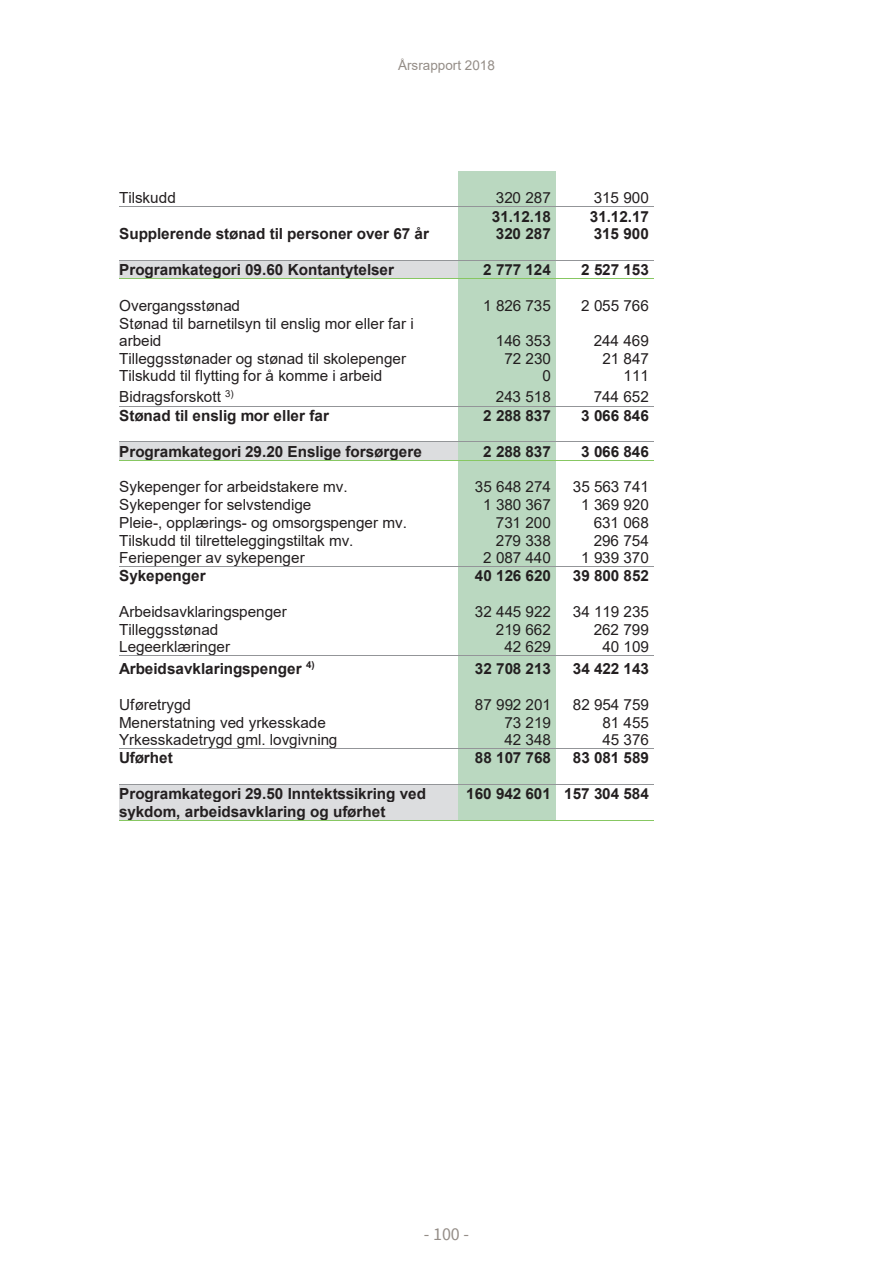
<style>
.page{position:relative;width:893px;height:1263px;background:#fff}
.page>*{position:absolute;margin:0;border:0;box-sizing:border-box;transform-origin:0 0}
.t1{font:18px "Source Sans Pro";color:#948d87}
.t2{font:15.3px/17.5px "Arial";color:#231f20}
.t3{font:700 15.3px/17.5px "Arial";color:#231f20}
.t4{font:13.5px "Arial";color:#948d87}
</style>
<div class="page">
<div style="left:457px;top:171px;width:98px;height:18px;background:#bad8c0"></div>
<div style="left:457px;top:189px;width:98px;height:17px;background:#bad8c0"></div>
<div style="left:457px;top:207px;width:98px;height:18px;background:#bad8c0"></div>
<hr style="left:119px;top:206px;width:338px;height:1px;background:#939598">
<hr style="left:458px;top:206px;width:97px;height:1px;background:#939598">
<hr style="left:556px;top:206px;width:97px;height:1px;background:#939598">
<div style="left:457px;top:225px;width:98px;height:18px;background:#bad8c0"></div>
<div style="left:457px;top:243px;width:98px;height:17px;background:#bad8c0"></div>
<div style="left:119px;top:261px;width:334px;height:17px;background:#dcdddf"></div>
<div style="left:457px;top:261px;width:98px;height:17px;background:#bad8c0"></div>
<hr style="left:119px;top:260px;width:338px;height:1px;background:#939598">
<hr style="left:458px;top:260px;width:97px;height:1px;background:#939598">
<hr style="left:556px;top:260px;width:97px;height:1px;background:#939598">
<div style="left:457px;top:279px;width:98px;height:18px;background:#bad8c0"></div>
<hr style="left:119px;top:278px;width:338px;height:1px;background:#87c762">
<hr style="left:458px;top:278px;width:97px;height:1px;background:#87c762">
<hr style="left:556px;top:278px;width:97px;height:1px;background:#87c762">
<div style="left:457px;top:297px;width:98px;height:17px;background:#bad8c0"></div>
<div style="left:457px;top:314px;width:98px;height:36px;background:#bad8c0"></div>
<div style="left:457px;top:350px;width:98px;height:17px;background:#bad8c0"></div>
<div style="left:457px;top:367px;width:98px;height:18px;background:#bad8c0"></div>
<div style="left:457px;top:385px;width:98px;height:21px;background:#bad8c0"></div>
<div style="left:457px;top:406px;width:98px;height:18px;background:#bad8c0"></div>
<hr style="left:119px;top:406px;width:338px;height:1px;background:#939598">
<hr style="left:458px;top:406px;width:97px;height:1px;background:#939598">
<hr style="left:556px;top:406px;width:97px;height:1px;background:#939598">
<div style="left:457px;top:424px;width:98px;height:18px;background:#bad8c0"></div>
<div style="left:119px;top:442px;width:334px;height:18px;background:#dcdddf"></div>
<div style="left:457px;top:442px;width:98px;height:18px;background:#bad8c0"></div>
<hr style="left:119px;top:442px;width:338px;height:1px;background:#939598">
<hr style="left:458px;top:442px;width:97px;height:1px;background:#939598">
<hr style="left:556px;top:442px;width:97px;height:1px;background:#939598">
<div style="left:457px;top:460px;width:98px;height:18px;background:#bad8c0"></div>
<hr style="left:119px;top:460px;width:338px;height:1px;background:#87c762">
<hr style="left:458px;top:460px;width:97px;height:1px;background:#87c762">
<hr style="left:556px;top:460px;width:97px;height:1px;background:#87c762">
<div style="left:457px;top:478px;width:98px;height:18px;background:#bad8c0"></div>
<div style="left:457px;top:496px;width:98px;height:18px;background:#bad8c0"></div>
<div style="left:457px;top:514px;width:98px;height:17px;background:#bad8c0"></div>
<div style="left:457px;top:531px;width:98px;height:18px;background:#bad8c0"></div>
<div style="left:457px;top:549px;width:98px;height:17px;background:#bad8c0"></div>
<div style="left:457px;top:567px;width:98px;height:18px;background:#bad8c0"></div>
<hr style="left:119px;top:566px;width:338px;height:1px;background:#939598">
<hr style="left:458px;top:566px;width:97px;height:1px;background:#939598">
<hr style="left:556px;top:566px;width:97px;height:1px;background:#939598">
<div style="left:457px;top:585px;width:98px;height:17px;background:#bad8c0"></div>
<div style="left:457px;top:602px;width:98px;height:18px;background:#bad8c0"></div>
<div style="left:457px;top:620px;width:98px;height:18px;background:#bad8c0"></div>
<div style="left:457px;top:638px;width:98px;height:17px;background:#bad8c0"></div>
<div style="left:457px;top:656px;width:98px;height:22px;background:#bad8c0"></div>
<hr style="left:119px;top:655px;width:338px;height:1px;background:#939598">
<hr style="left:458px;top:655px;width:97px;height:1px;background:#939598">
<hr style="left:556px;top:655px;width:97px;height:1px;background:#939598">
<div style="left:457px;top:678px;width:98px;height:18px;background:#bad8c0"></div>
<div style="left:457px;top:696px;width:98px;height:17px;background:#bad8c0"></div>
<div style="left:457px;top:713px;width:98px;height:18px;background:#bad8c0"></div>
<div style="left:457px;top:731px;width:98px;height:17px;background:#bad8c0"></div>
<div style="left:457px;top:749px;width:98px;height:18px;background:#bad8c0"></div>
<hr style="left:119px;top:748px;width:338px;height:1px;background:#939598">
<hr style="left:458px;top:748px;width:97px;height:1px;background:#939598">
<hr style="left:556px;top:748px;width:97px;height:1px;background:#939598">
<div style="left:457px;top:767px;width:98px;height:17px;background:#bad8c0"></div>
<div style="left:119px;top:785px;width:334px;height:18px;background:#dcdddf"></div>
<div style="left:119px;top:803px;width:334px;height:17px;background:#dcdddf"></div>
<div style="left:457px;top:785px;width:98px;height:35px;background:#bad8c0"></div>
<hr style="left:119px;top:784px;width:338px;height:1px;background:#939598">
<hr style="left:458px;top:784px;width:97px;height:1px;background:#939598">
<hr style="left:556px;top:784px;width:97px;height:1px;background:#939598">
<hr style="left:119px;top:820px;width:338px;height:1px;background:#87c762">
<hr style="left:457px;top:820px;width:98px;height:1px;background:#87c762">
<hr style="left:555px;top:820px;width:98px;height:1px;background:#87c762">
<p class="t4" style="left:398px;top:56px;width:98px">Årsrapport 2018</p>
<p class="t2" style="left:119px;top:189px;width:58px">Tilskudd</p>
<p class="t2" style="left:496px;top:189px;width:57px">320 287</p>
<p class="t2" style="left:594px;top:189px;width:57px">315 900</p>
<p class="t3" style="left:492px;top:208px;width:61px">31.12.18</p>
<p class="t3" style="left:590px;top:208px;width:61px">31.12.17</p>
<p class="t3" style="left:119px;top:225px;width:311px">Supplerende stønad til personer over 67 år</p>
<p class="t3" style="left:496px;top:225px;width:57px">320 287</p>
<p class="t3" style="left:594px;top:225px;width:57px">315 900</p>
<p class="t3" style="left:119px;top:261px;width:276px">Programkategori 09.60 Kontantytelser</p>
<p class="t3" style="left:483px;top:261px;width:69px">2 777 124</p>
<p class="t3" style="left:581px;top:261px;width:69px">2 527 153</p>
<p class="t2" style="left:119px;top:297px;width:123px">Overgangsstønad</p>
<p class="t2" style="left:483px;top:297px;width:69px">1 826 735</p>
<p class="t2" style="left:581px;top:297px;width:69px">2 055 766</p>
<p class="t2" style="left:119px;top:314px;width:296px">Stønad til barnetilsyn til enslig mor eller far i arbeid</p>
<p class="t2" style="left:496px;top:332px;width:57px">146 353</p>
<p class="t2" style="left:594px;top:332px;width:57px">244 469</p>
<p class="t2" style="left:119px;top:350px;width:289px">Tilleggsstønader og stønad til skolepenger</p>
<p class="t2" style="left:504px;top:350px;width:48px">72 230</p>
<p class="t2" style="left:602px;top:350px;width:48px">21 847</p>
<p class="t2" style="left:119px;top:367px;width:265px">Tilskudd til flytting for å komme i arbeid</p>
<p class="t2" style="left:542px;top:367px;width:10px">0</p>
<p class="t2" style="left:624px;top:367px;width:27px">111</p>
<p class="t2" style="left:119px;top:388px;width:116px">Bidragsforskott <sup>3)</sup></p>
<p class="t2" style="left:496px;top:388px;width:57px">243 518</p>
<p class="t2" style="left:594px;top:388px;width:57px">744 652</p>
<p class="t3" style="left:119px;top:407px;width:211px">Stønad til enslig mor eller far</p>
<p class="t3" style="left:483px;top:407px;width:69px">2 288 837</p>
<p class="t3" style="left:581px;top:407px;width:69px">3 066 846</p>
<p class="t3" style="left:119px;top:443px;width:304px">Programkategori 29.20 Enslige forsørgere</p>
<p class="t3" style="left:483px;top:443px;width:69px">2 288 837</p>
<p class="t3" style="left:581px;top:443px;width:69px">3 066 846</p>
<p class="t2" style="left:119px;top:478px;width:230px">Sykepenger for arbeidstakere mv.</p>
<p class="t2" style="left:475px;top:478px;width:78px">35 648 274</p>
<p class="t2" style="left:573px;top:478px;width:78px">35 563 741</p>
<p class="t2" style="left:119px;top:496px;width:194px">Sykepenger for selvstendige</p>
<p class="t2" style="left:483px;top:496px;width:69px">1 380 367</p>
<p class="t2" style="left:581px;top:496px;width:69px">1 369 920</p>
<p class="t2" style="left:119px;top:514px;width:289px">Pleie-, opplærings- og omsorgspenger mv.</p>
<p class="t2" style="left:496px;top:514px;width:57px">731 200</p>
<p class="t2" style="left:594px;top:514px;width:57px">631 068</p>
<p class="t2" style="left:119px;top:531px;width:236px">Tilskudd til tilretteleggingstiltak mv.</p>
<p class="t2" style="left:496px;top:531px;width:57px">279 338</p>
<p class="t2" style="left:594px;top:531px;width:57px">296 754</p>
<p class="t2" style="left:119px;top:549px;width:187px">Feriepenger av sykepenger</p>
<p class="t2" style="left:483px;top:549px;width:69px">2 087 440</p>
<p class="t2" style="left:581px;top:549px;width:69px">1 939 370</p>
<p class="t3" style="left:119px;top:567px;width:88px">Sykepenger</p>
<p class="t3" style="left:475px;top:567px;width:78px">40 126 620</p>
<p class="t3" style="left:573px;top:567px;width:78px">39 800 852</p>
<p class="t2" style="left:119px;top:602px;width:169px">Arbeidsavklaringspenger</p>
<p class="t2" style="left:475px;top:602px;width:78px">32 445 922</p>
<p class="t2" style="left:573px;top:602px;width:78px">34 119 235</p>
<p class="t2" style="left:119px;top:620px;width:101px">Tilleggsstønad</p>
<p class="t2" style="left:496px;top:620px;width:57px">219 662</p>
<p class="t2" style="left:594px;top:620px;width:57px">262 799</p>
<p class="t2" style="left:119px;top:638px;width:113px">Legeerklæringer</p>
<p class="t2" style="left:504px;top:638px;width:48px">42 629</p>
<p class="t2" style="left:602px;top:638px;width:48px">40 109</p>
<p class="t3" style="left:119px;top:660px;width:197px">Arbeidsavklaringspenger <sup>4)</sup></p>
<p class="t3" style="left:475px;top:660px;width:78px">32 708 213</p>
<p class="t3" style="left:573px;top:660px;width:78px">34 422 143</p>
<p class="t2" style="left:119px;top:696px;width:73px">Uføretrygd</p>
<p class="t2" style="left:475px;top:696px;width:78px">87 992 201</p>
<p class="t2" style="left:573px;top:696px;width:78px">82 954 759</p>
<p class="t2" style="left:119px;top:713px;width:208px">Menerstatning ved yrkesskade</p>
<p class="t2" style="left:504px;top:713px;width:48px">73 219</p>
<p class="t2" style="left:602px;top:713px;width:48px">81 455</p>
<p class="t2" style="left:119px;top:731px;width:220px">Yrkesskadetrygd gml. lovgivning</p>
<p class="t2" style="left:504px;top:731px;width:48px">42 348</p>
<p class="t2" style="left:602px;top:731px;width:48px">45 376</p>
<p class="t3" style="left:119px;top:749px;width:55px">Uførhet</p>
<p class="t3" style="left:475px;top:749px;width:78px">88 107 768</p>
<p class="t3" style="left:573px;top:749px;width:78px">83 081 589</p>
<p class="t3" style="left:119px;top:785px;width:308px">Programkategori 29.50 Inntektssikring ved sykdom, arbeidsavklaring og uførhet</p>
<p class="t3" style="left:466px;top:785px;width:184px">160 942 601 157 304 584</p>
<p class="t1" style="left:424px;top:1223px;width:47px">- 100 -</p>
</div>
